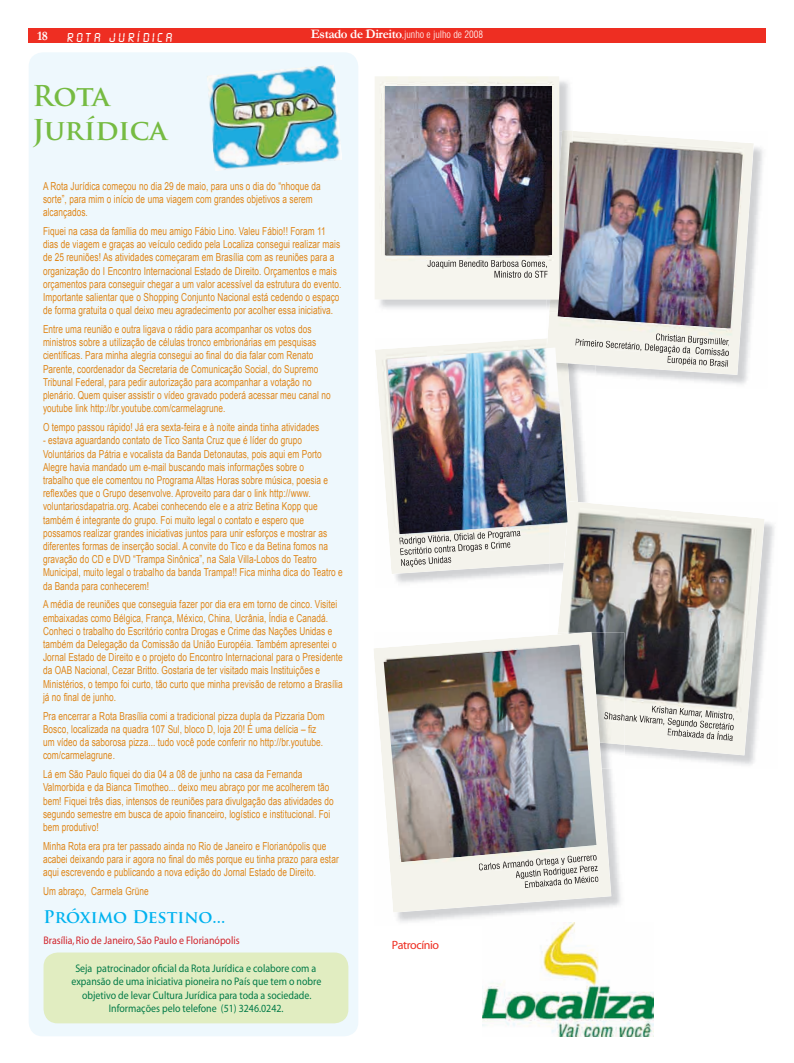
<style>
.page{position:relative;width:794px;height:1063px;background:#fff}
.page>*{position:absolute;margin:0;border:0;box-sizing:border-box;transform-origin:0 0}
.t1{font:700 28px/33.6px "Trajan Pro";letter-spacing:-.01em;color:#76bb42}
.t2{font:700 17px "Trajan Pro";color:#00b2ef}
.t3{font:700 13px "Garamond";color:#fff}
.t4{font:12px "Time Normal";color:#fff}
.t5{font:12px "Myriad";letter-spacing:-.03em;color:#ee2e22}
.t6{font:11px/13.2px "Arial";letter-spacing:.01em;color:#df8619;scale:.75 1}
.t7{font:11px/13.2px "Myriad";color:#017a47;text-align:center;scale:.9 1}
.t8{font:11px "Myriad";color:#d1232a;scale:.9 1}
.t9{font:300 condensed 10px "Swiss 721 BT";color:#fff}
.s1{font-family:"Garamond";font-weight:700;font-stretch:normal;font-size:13px}
</style>
<div class="page">
<div style="left:28px;top:28px;width:737px;height:15px;background:#ee2e22"></div>
<img style="left:395px;top:391px;width:192px;height:192px">
<img style="left:375px;top:339px;width:203px;height:235px">
<div style="left:29px;top:52px;width:329px;height:984px;background:#eef8fd;border-radius:14px"></div>
<div style="left:44px;top:953px;width:304px;height:70px;background:#e1edc1;border-radius:14px"></div>
<img style="left:612px;top:147px;width:151px;height:238px">
<img style="left:567px;top:375px;width:11px;height:13px">
<img style="left:546px;top:131px;width:208px;height:244px">
<img style="left:655px;top:333px;width:59px;height:5px">
<img style="left:714px;top:337px;width:15px;height:1px">
<img style="left:575px;top:338px;width:154px;height:20px">
<img style="left:667px;top:356px;width:61px;height:12px">
<img style="left:550px;top:564px;width:8px;height:19px">
<img style="left:550px;top:534px;width:8px;height:30px">
<img style="left:637px;top:522px;width:137px;height:243px">
<img style="left:558px;top:501px;width:206px;height:254px">
<img style="left:651px;top:705px;width:83px;height:9px">
<img style="left:624px;top:714px;width:110px;height:18px">
<img style="left:667px;top:727px;width:66px;height:14px">
<img style="left:379px;top:81px;width:191px;height:231px">
<img style="left:549px;top:130px;width:23px;height:182px">
<img style="left:375px;top:76px;width:184px;height:223px">
<img style="left:397px;top:773px;width:224px;height:150px">
<img style="left:611px;top:745px;width:13px;height:10px">
<img style="left:611px;top:633px;width:13px;height:112px">
<img style="left:611px;top:712px;width:13px;height:10px">
<img style="left:374px;top:632px;width:237px;height:281px">
<img style="left:478px;top:853px;width:119px;height:19px">
<img style="left:515px;top:864px;width:83px;height:16px">
<img style="left:524px;top:875px;width:74px;height:13px">
<img style="left:399px;top:534px;width:122px;height:12px">
<img style="left:400px;top:541px;width:111px;height:16px">
<img style="left:401px;top:556px;width:50px;height:12px">
<img style="left:427px;top:260px;width:120px;height:9px">
<img style="left:494px;top:271px;width:53px;height:7px">
<img style="left:386px;top:87px;width:165px;height:168px">
<img style="left:557px;top:142px;width:185px;height:187px">
<img style="left:387px;top:348px;width:180px;height:186px">
<img style="left:384px;top:644px;width:212px;height:219px">
<img style="left:207px;top:65px;width:135px;height:106px">
<img style="left:483px;top:923px;width:170px;height:113px">
<p class="t3" style="left:37px;top:27px;width:12px">18</p>
<p class="t9" style="left:311px;top:29px;width:174px"><span class="s1">Estado de Direito</span>,junho e julho de 2008</p>
<p class="t4" style="left:64px;top:30px;width:110px">ROTA JURÍDICA</p>
<h1 class="t1" style="left:33px;top:80px;width:136px">Rota<br>Jurídica</h1>
<p class="t6" style="left:43px;top:179px;width:372px">A Rota Jurídica começou no dia 29 de maio, para uns o dia do “nhoque da sorte”, para mim o início de uma viagem com grandes objetivos a serem alcançados.</p>
<p class="t6" style="left:43px;top:225px;width:399px">Fiquei na casa da família do meu amigo Fábio Lino. Valeu Fábio!! Foram 11 dias de viagem e graças ao veículo cedido pela Localiza consegui realizar mais de 25 reuniões! As atividades começaram em Brasília com as reuniões para a organização do I Encontro Internacional Estado de Direito. Orçamentos e mais orçamentos para conseguir chegar a um valor acessível da estrutura do evento.<br>Importante salientar que o Shopping Conjunto Nacional está cedendo o espaço de forma gratuita o qual deixo meu agradecimento por acolher essa iniciativa.</p>
<p class="t6" style="left:43px;top:323px;width:385px">Entre uma reunião e outra ligava o rádio para acompanhar os votos dos ministros sobre a utilização de células tronco embrionárias em pesquisas científicas. Para minha alegria consegui ao final do dia falar com Renato Parente, coordenador da Secretaria de Comunicação Social, do Supremo Tribunal Federal, para pedir autorização para acompanhar a votação no plenário. Quem quiser assistir o vídeo gravado poderá acessar meu canal no youtube link http://br.youtube.com/carmelagrune.</p>
<p class="t6" style="left:43px;top:421px;width:370px">O tempo passou rápido! Já era sexta-feira e à noite ainda tinha atividades</p>
<p class="t6" style="left:43px;top:434px;width:401px">- estava aguardando contato de Tico Santa Cruz que é líder do grupo Voluntários da Pátria e vocalista da Banda Detonautas, pois aqui em Porto Alegre havia mandado um e-mail buscando mais informações sobre o<br>trabalho que ele comentou no Programa Altas Horas sobre música, poesia e reflexões que o Grupo desenvolve. Aproveito para dar o link http://www. voluntariosdapatria.org. Acabei conhecendo ele e a atriz Betina Kopp que também é integrante do grupo. Foi muito legal o contato e espero que possamos realizar grandes iniciativas juntos para unir esforços e mostrar as diferentes formas de inserção social. A convite do Tico e da Betina fomos na gravação do CD e DVD “Trampa Sinônica”, na Sala Villa-Lobos do Teatro Municipal, muito legal o trabalho da banda Trampa!! Fica minha dica do Teatro e da Banda para conhecerem!</p>
<p class="t6" style="left:43px;top:598px;width:401px">A média de reuniões que conseguia fazer por dia era em torno de cinco. Visitei embaixadas como Bélgica, França, México, China, Ucrânia, Índia e Canadá.<br>Conheci o trabalho do Escritório contra Drogas e Crime das Nações Unidas e também da Delegação da Comissão da União Européia. Também apresentei o Jornal Estado de Direito e o projeto do Encontro Internacional para o Presidente da OAB Nacional, Cezar Britto. Gostaria de ter visitado mais Instituições e Ministérios, o tempo foi curto, tão curto que minha previsão de retorno a Brasília já no final de junho.</p>
<p class="t6" style="left:43px;top:709px;width:377px">Pra encerrar a Rota Brasília comi a tradicional pizza dupla da Pizzaria Dom Bosco, localizada na quadra 107 Sul, bloco D, loja 20! É uma delícia – fiz um vídeo da saborosa pizza... tudo você pode conferir no http://br.youtube. com/carmelagrune.</p>
<p class="t6" style="left:43px;top:768px;width:389px">Lá em São Paulo fiquei do dia 04 a 08 de junho na casa da Fernanda Valmorbida e da Bianca Timotheo... deixo meu abraço por me acolherem tão bem! Fiquei três dias, intensos de reuniões para divulgação das atividades do segundo semestre em busca de apoio financeiro, logístico e institucional. Foi bem produtivo!</p>
<p class="t6" style="left:43px;top:839px;width:396px">Minha Rota era pra ter passado ainda no Rio de Janeiro e Florianópolis que acabei deixando para ir agora no final do mês porque eu tinha prazo para estar aqui escrevendo e publicando a nova edição do Jornal Estado de Direito.</p>
<p class="t6" style="left:43px;top:885px;width:142px">Um abraço, Carmela Grüne</p>
<h2 class="t2" style="left:44px;top:906px;width:183px">Próximo Destino...</h2>
<p class="t8" style="left:44px;top:935px;width:219px">Brasília, Rio de Janeiro, São Paulo e Florianópolis</p>
<p class="t7" style="left:71px;top:962px;width:279px">Seja patrocinador oficial da Rota Jurídica e colabore com a expansão de uma iniciativa pioneira no País que tem o nobre objetivo de levar Cultura Jurídica para toda a sociedade.<br>Informações pelo telefone (51) 3246.0242.</p>
<p class="t5" style="left:392px;top:939px;width:49px">Patrocínio</p>
</div>
